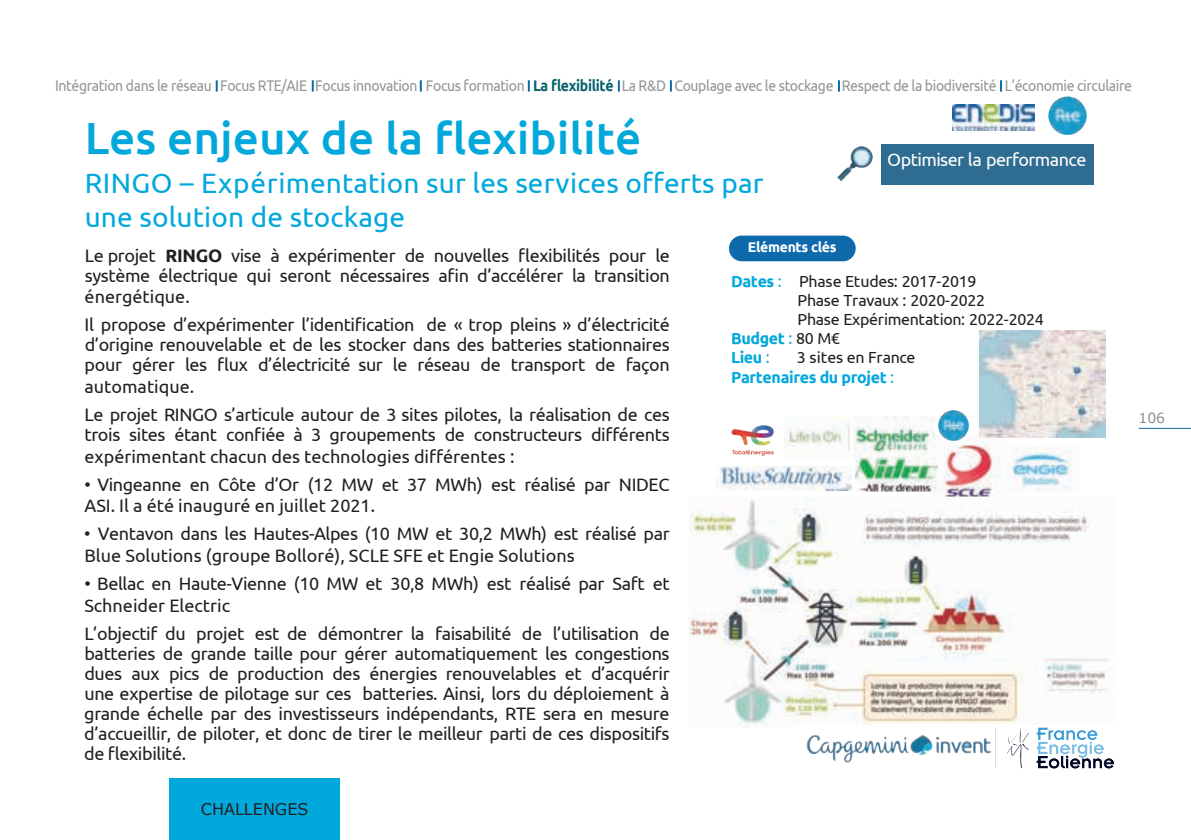
<style>
.page{position:relative;width:1191px;height:840px;background:#fff}
.page>*{position:absolute;margin:0;border:0;box-sizing:border-box;transform-origin:0 0}
.t1{font:500 45px "Ubuntu";color:#02a8db}
.t2{font:28px "Ubuntu";letter-spacing:.005em;color:#02a8db}
.t3{font:18px/20px "Ubuntu";letter-spacing:-.02em;color:#231f20;text-align:justify}
.t4{font:18px/21.6px "Ubuntu";color:#231f20}
.t5{font:18px "Ubuntu";letter-spacing:-.03em;color:#fff}
.t6{font:16px "Ubuntu";letter-spacing:-.025em;color:#231f20}
.t7{font:700 16px/19.2px "Ubuntu";letter-spacing:-.025em;color:#02a8db}
.t8{font:16px "Verdana";color:#231f20}
.t9{font:15.4px "Ubuntu";letter-spacing:-.025em;color:#939598;scale:.91 1}
.t10{font:700 14px "Ubuntu";letter-spacing:-.025em;color:#fff}
.t11{font:14px "Ubuntu";letter-spacing:-.01em;color:#040504}
.t12{font:14px "Verdana";color:#8c8e91}
.s1{font-weight:700;color:#0a636d}
.s2{font-weight:700}
.s3{font-family:"Arial"}
.s4{font-weight:700;color:#02a8db}
.s5{color:#02a8db}
.s6{font-weight:400}
.s7{font-weight:400;color:#231f20}
</style>
<div class="page">
<img style="left:1006px;top:445px;width:66px;height:47px">
<img style="left:933px;top:434px;width:72px;height:63px">
<img style="left:939px;top:410px;width:29px;height:30px">
<img style="left:979px;top:330px;width:126px;height:107px">
<img style="left:785px;top:416px;width:149px;height:41px">
<img style="left:716px;top:466px;width:135px;height:24px">
<img style="left:855px;top:457px;width:82px;height:34px">
<img style="left:689px;top:497px;width:420px;height:230px">
<div style="left:729px;top:235px;width:126px;height:26px;background:#0f6aac;border-radius:13px"></div>
<img style="left:731px;top:425px;width:43px;height:31px">
<hr style="left:1138px;top:427px;width:53px;height:2px;background:#126dab">
<img style="left:952px;top:104px;width:82px;height:26px">
<img style="left:1048px;top:97px;width:38px;height:37px">
<div style="left:881px;top:144px;width:213px;height:41px;background:#2f6c91"></div>
<img style="left:837px;top:147px;width:35px;height:33px">
<svg style="left:216px;top:80px;width:2px;height:12px"></svg>
<svg style="left:312px;top:80px;width:2px;height:12px"></svg>
<svg style="left:420px;top:80px;width:2px;height:12px"></svg>
<svg style="left:528px;top:80px;width:2px;height:12px"></svg>
<svg style="left:618px;top:80px;width:2px;height:12px"></svg>
<svg style="left:670px;top:80px;width:2px;height:12px"></svg>
<svg style="left:838px;top:80px;width:2px;height:12px"></svg>
<svg style="left:1000px;top:80px;width:2px;height:12px"></svg>
<svg style="left:793px;top:724px;width:321px;height:45px"></svg>
<div style="left:170px;top:777px;width:170px;height:62px;background:#01a8db"></div>
<p class="t9" style="left:55px;top:76px;width:1184px">Intégration dans le réseau Focus RTE/AIE Focus innovation Focus formation <span class="s1">La flexibilité</span> La R&amp;D Couplage avec le stockage Respect de la biodiversité L’économie circulaire</p>
<h1 class="t1" style="left:85px;top:110px;width:558px">Les enjeux de la flexibilité</h1>
<h2 class="t2" style="left:85px;top:166px;width:680px">RINGO – Expérimentation sur les services offerts par</h2>
<p class="t5" style="left:887px;top:148px;width:201px">Optimiser la performance</p>
<h2 class="t2" style="left:85px;top:200px;width:322px">une solution de stockage</h2>
<p class="t3" style="left:85px;top:244px;width:587px;line-height:20.8px">Le projet <span class="s2">RINGO</span> vise à expérimenter de nouvelles flexibilités pour le système électrique qui seront nécessaires afin d’accélérer la transition énergétique.</p>
<p class="t3" style="left:84px;top:314px;width:587px;line-height:20.6px">Il propose d’expérimenter l’identification de « trop pleins » d’électricité d’origine renouvelable et de les stocker dans des batteries stationnaires pour gérer les flux d’électricité sur le réseau de transport de façon automatique.</p>
<p class="t3" style="left:84px;top:403px;width:587px;line-height:20.8px">Le projet RINGO s’articule autour de 3 sites pilotes, la réalisation de ces trois sites étant confiée à 3 groupements de constructeurs différents expérimentant chacun des technologies différentes :</p>
<p class="t3" style="left:84px;top:472px;width:587px;line-height:21.6px"><span class="s3">•</span> Vingeanne en Côte d’Or (12 MW et 37 MWh) est réalisé par NIDEC<br>ASI. Il a été inauguré en juillet 2021.</p>
<p class="t4" style="left:84px;top:522px;width:587px"><span class="s3">•</span> Ventavon dans les Hautes-Alpes (10 MW et 30,2 MWh) est réalisé par<br>Blue Solutions (groupe Bolloré), SCLE SFE et Engie Solutions</p>
<p class="t3" style="left:84px;top:572px;width:587px;line-height:21.6px"><span class="s3">•</span> Bellac en Haute-Vienne (10 MW et 30,8 MWh) est réalisé par Saft et<br>Schneider Electric</p>
<p class="t3" style="left:84px;top:622px;width:587px">L’objectif du projet est de démontrer la faisabilité de l’utilisation de batteries de grande taille pour gérer automatiquement les congestions dues aux pics de production des énergies renouvelables et d’acquérir une expertise de pilotage sur ces batteries. Ainsi, lors du déploiement à grande échelle par des investisseurs indépendants, RTE sera en mesure d’accueillir, de piloter, et donc de tirer le meilleur parti de ces dispositifs de flexibilité.</p>
<p class="t10" style="left:748px;top:238px;width:90px">Eléments clés</p>
<p class="t6" style="left:731px;top:271px;width:247px"><span class="s4">Dates</span> <span class="s5">:</span> Phase Etudes: 2017-2019</p>
<p class="t6" style="left:797px;top:290px;width:189px">Phase Travaux : 2020-2022</p>
<p class="t6" style="left:797px;top:309px;width:248px">Phase Expérimentation: 2022-2024</p>
<p class="t7" style="left:731px;top:328px;width:110px">Budget <span class="s6">:</span> <span class="s7">80 M€</span></p>
<p class="t7" style="left:731px;top:347px;width:40px">Lieu <span class="s6">:</span></p>
<p class="t7" style="left:731px;top:347px;width:186px;text-indent:66px"><span class="s7">3 sites en France<br></span>Partenaires du projet <span class="s6">:</span></p>
<p class="t12" style="left:1138px;top:408px;width:28px">106</p>
<p class="t11" style="left:213px;top:790px;width:85px">CHALLENGES</p>
<p class="t8" style="left:201px;top:798px;width:109px">CHALLENGES</p>
</div>
